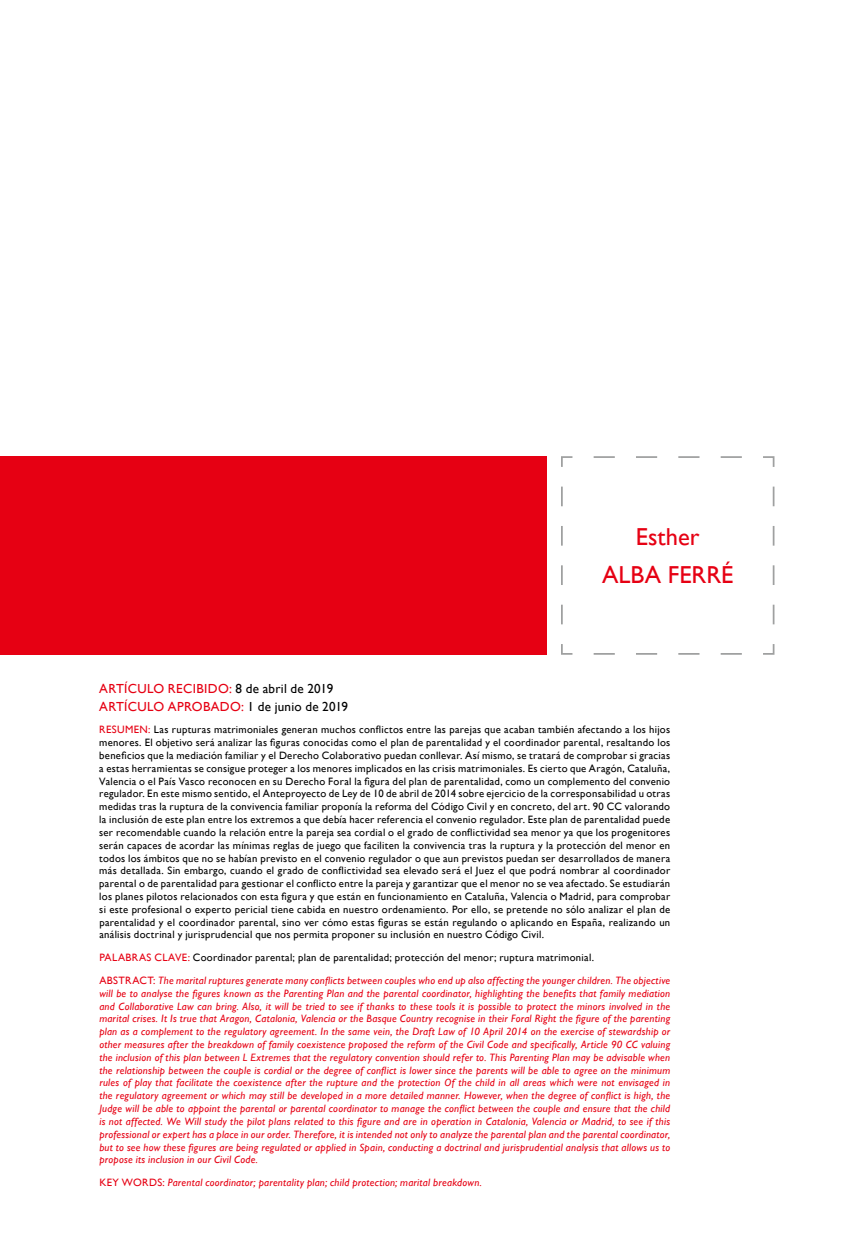
<style>
.page{position:relative;width:844px;height:1241px;background:#fff}
.page>*{position:absolute;margin:0;border:0;box-sizing:border-box;transform-origin:0 0}
.t1{font:24.5px "Gill Sans";color:#e60013}
.t2{font:13.12px "Gill Sans";letter-spacing:.02em;color:#000}
.t3{font:13.12px "Gill Sans";color:#e60013}
.t4{font:10.67px/12.8px "Gill Sans";letter-spacing:.025em;color:#000;text-align:justify}
.t5{font:italic 10.67px/12.8px "Gill Sans";letter-spacing:.025em;color:#e60013;text-align:justify}
.t6{font:10.67px "Gill Sans";letter-spacing:.03em;color:#e60013}
.s1{color:#e60013}
.s2{font-style:normal}
</style>
<div class="page">
<div style="left:0;top:456px;width:546px;height:198px;background:#e60013"></div>
<svg style="left:561px;top:456px;width:214px;height:199px"></svg>
<h1 class="t1" style="left:635px;top:522px;width:65px">Esther</h1>
<h1 class="t1" style="left:602px;top:560px;width:31px">Alba</h1>
<h1 class="t1" style="left:667px;top:560px;width:26px">Ferré</h1>
<p class="t3" style="left:99px;top:680px;width:18px">Artículo</p>
<p class="t3" style="left:168px;top:680px;width:9px">recibido</p>
<p class="t2" style="left:229px;top:680px;width:106px"><span class="s1">:</span> 8 de abril de 2019</p>
<p class="t3" style="left:99px;top:698px;width:18px">Artículo</p>
<p class="t2" style="left:168px;top:698px;width:182px"><span class="s1">APROBADO:</span> 1 de junio de 2019</p>
<p class="t6" style="left:99px;top:723px;width:15px">Resumen</p>
<p class="t4" style="left:99px;top:723px;width:572px;text-indent:49px"><span class="s1">:</span> Las rupturas matrimoniales generan muchos conflictos entre las parejas que acaban también afectando a los hijos menores. El objetivo será analizar las figuras conocidas como el plan de parentalidad y el coordinador parental, resaltando los beneficios que la mediación familiar y el Derecho Colaborativo puedan conllevar. Así mismo, se tratará de comprobar si gracias a estas herramientas se consigue proteger a los menores implicados en las crisis matrimoniales. Es cierto que Aragón, Cataluña, Valencia o el País Vasco reconocen en su Derecho Foral la figura del plan de parentalidad, como un complemento del convenio regulador. En este mismo sentido, el Anteproyecto de Ley de 10 de abril de 2014 sobre ejercicio de la corresponsabilidad u otras medidas tras la ruptura de la convivencia familiar proponía la reforma del Código Civil y en concreto, del art. 90 CC valorando la inclusión de este plan entre los extremos a que debía hacer referencia el convenio regulador. Este plan de parentalidad puede ser recomendable cuando la relación entre la pareja sea cordial o el grado de conflictividad sea menor ya que los progenitores serán capaces de acordar las mínimas reglas de juego que faciliten la convivencia tras la ruptura y la protección del menor en todos los ámbitos que no se habían previsto en el convenio regulador o que aun previstos puedan ser desarrollados de manera más detallada. Sin embargo, cuando el grado de conflictividad sea elevado será el Juez el que podrá nombrar al coordinador parental o de parentalidad para gestionar el conflicto entre la pareja y garantizar que el menor no se vea afectado. Se estudiarán los planes pilotos relacionados con esta figura y que están en funcionamiento en Cataluña, Valencia o Madrid, para comprobar si este profesional o experto pericial tiene cabida en nuestro ordenamiento. Por ello, se pretende no sólo analizar el plan de parentalidad y el coordinador parental, sino ver cómo estas figuras se están regulando o aplicando en España, realizando un análisis doctrinal y jurisprudencial que nos permita proponer su inclusión en nuestro Código Civil.</p>
<p class="t6" style="left:99px;top:951px;width:13px">Palabras</p>
<p class="t6" style="left:154px;top:951px;width:15px">Clave</p>
<p class="t4" style="left:188px;top:950px;width:408px"><span class="s1">:</span> Coordinador parental; plan de parentalidad; protección del menor; ruptura matrimonial.</p>
<p class="t6" style="left:99px;top:973px;width:16px">Abstract</p>
<p class="t5" style="left:99px;top:973px;width:572px;text-indent:54px"><span class="s2">:</span> The marital ruptures generate many conflicts between couples who end up also affecting the younger children. The objective will be to analyse the figures known as the Parenting Plan and the parental coordinator, highlighting the benefits that family mediation and Collaborative Law can bring. Also, it will be tried to see if thanks to these tools it is possible to protect the minors involved in the marital crises. It Is true that Aragon, Catalonia, Valencia or the Basque Country recognise in their Foral Right the figure of the parenting plan as a complement to the regulatory agreement. In the same vein, the Draft Law of 10 April 2014 on the exercise of stewardship or other measures after the breakdown of family coexistence proposed the reform of the Civil Code and specifically, Article 90 CC valuing the inclusion of this plan between L Extremes that the regulatory convention should refer to. This Parenting Plan may be advisable when the relationship between the couple is cordial or the degree of conflict is lower since the parents will be able to agree on the minimum rules of play that facilitate the coexistence after the rupture and the protection Of the child in all areas which were not envisaged in the regulatory agreement or which may still be developed in a more detailed manner. However, when the degree of conflict is high, the Judge will be able to appoint the parental or parental coordinator to manage the conflict between the couple and ensure that the child is not affected. We Will study the pilot plans related to this figure and are in operation in Catalonia, Valencia or Madrid, to see if this professional or expert has a place in our order. Therefore, it is intended not only to analyze the parental plan and the parental coordinator, but to see how these figures are being regulated or applied in Spain, conducting a doctrinal and jurisprudential analysis that allows us to propose its inclusion in our Civil Code.</p>
<p class="t6" style="left:99px;top:1175px;width:42px">Key Words</p>
<p class="t5" style="left:162px;top:1175px;width:321px"><span class="s2">:</span> Parental coordinator; parentality plan; child protection; marital breakdown.</p>
</div>
